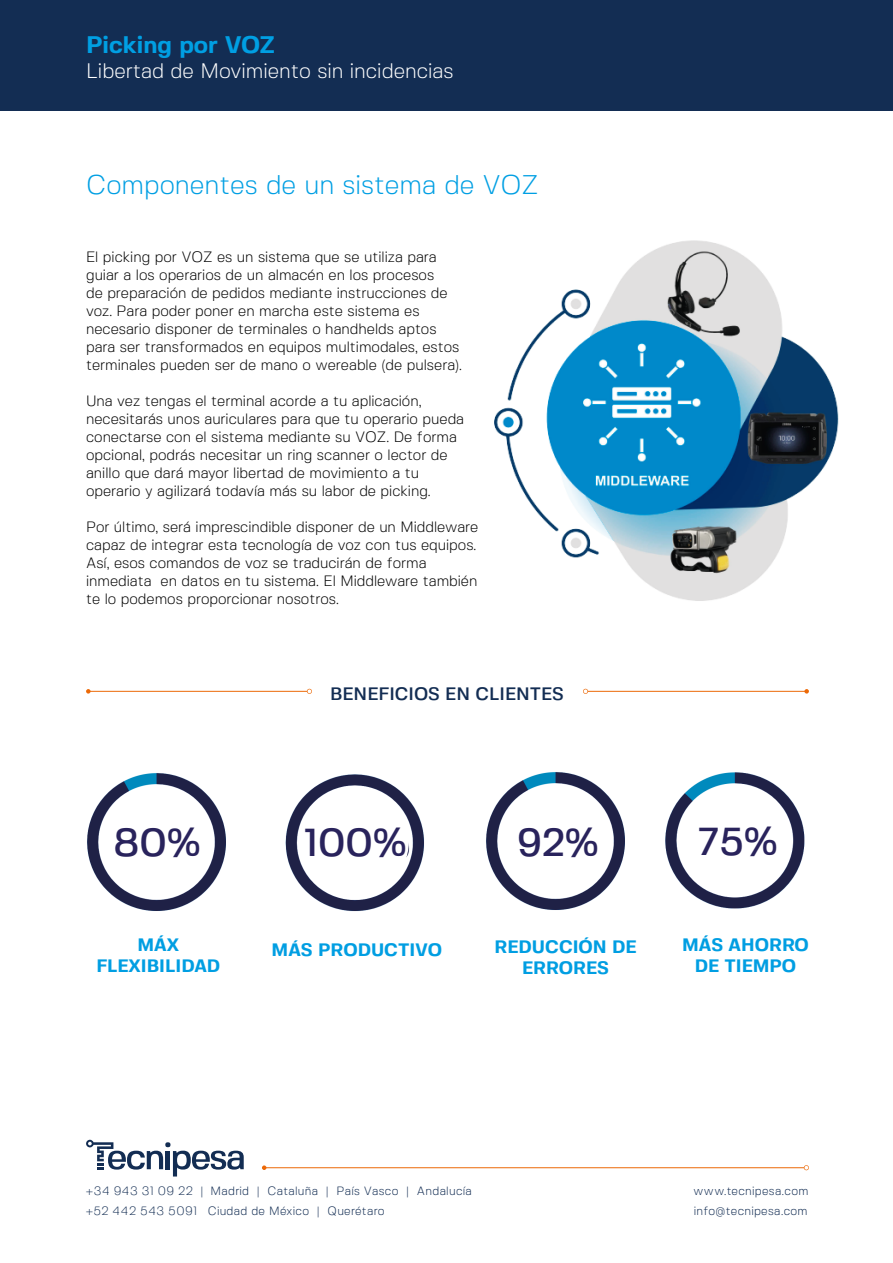
<style>
.page{position:relative;width:893px;height:1263px;background:#fff}
.page>*{position:absolute;margin:0;border:0;box-sizing:border-box;transform-origin:0 0}
.t1{font:500 39px "Fivo Sans";color:#29235c}
.t2{font:300 27px "Fivo Sans";color:#009fe3}
.t3{font:700 24px "Fivo Sans";color:#009fe3}
.t4{font:300 21px "Fivo Sans";color:#fff}
.t5{font:700 18px/21.6px "Fivo Sans";color:#009ee2;text-align:center}
.t6{font:500 18px "Fivo Sans";color:#132d53}
.t7{font:300 15px/18px "Fivo Sans";color:#000}
.t8{font:300 12px/20px "Fivo Sans";letter-spacing:.025em;color:#132d53}
</style>
<div class="page">
<div style="left:0;top:0;width:893px;height:111px;background:#132d53"></div>
<hr style="left:88px;top:691px;width:222px;height:1px;background:#ec6907">
<svg style="left:86px;top:689px;width:5px;height:4px"></svg>
<svg style="left:307px;top:689px;width:5px;height:5px"></svg>
<hr style="left:585px;top:691px;width:222px;height:1px;background:#ec6907">
<svg style="left:804px;top:689px;width:5px;height:4px"></svg>
<svg style="left:583px;top:689px;width:5px;height:5px"></svg>
<svg style="left:86px;top:1140px;width:158px;height:36px"></svg>
<hr style="left:264px;top:1167px;width:542px;height:1px;background:#ec6907">
<svg style="left:262px;top:1165px;width:4px;height:5px"></svg>
<svg style="left:804px;top:1165px;width:5px;height:5px"></svg>
<img style="left:87px;top:773px;width:139px;height:138px">
<img style="left:665px;top:772px;width:140px;height:137px">
<img style="left:285px;top:774px;width:139px;height:137px">
<div style="left:107px;top:792px;width:102px;height:103px;background:#fff;border-radius:50%"></div>
<div style="left:298px;top:791px;width:111px;height:103px;background:#fff;border-radius:50%"></div>
<div style="left:682px;top:790px;width:102px;height:102px;background:#fff;border-radius:50%"></div>
<img style="left:494px;top:240px;width:345px;height:361px">
<img style="left:486px;top:772px;width:139px;height:138px">
<div style="left:504px;top:791px;width:102px;height:103px;background:#fff;border-radius:50%"></div>
<h3 class="t3" style="left:86px;top:30px;width:190px">Picking por VOZ</h3>
<h3 class="t4" style="left:86px;top:58px;width:369px">Libertad de Movimiento sin incidencias</h3>
<h2 class="t2" style="left:86px;top:168px;width:454px">Componentes de un sistema de VOZ</h2>
<p class="t7" style="left:86px;top:247px;width:378px">El picking por VOZ es un sistema que se utiliza para guiar a los operarios de un almacén en los procesos<br>de preparación de pedidos mediante instrucciones de voz. Para poder poner en marcha este sistema es necesario disponer de terminales o handhelds aptos para ser transformados en equipos multimodales, estos terminales pueden ser de mano o wereable (de pulsera).</p>
<p class="t7" style="left:86px;top:391px;width:380px">Una vez tengas el terminal acorde a tu aplicación, necesitarás unos auriculares para que tu operario pueda conectarse con el sistema mediante su VOZ. De forma opcional, podrás necesitar un ring scanner o lector de anillo que dará mayor libertad de movimiento a tu operario y agilizará todavía más su labor de picking.</p>
<p class="t7" style="left:86px;top:517px;width:394px">Por último, será imprescindible disponer de un Middleware capaz de integrar esta tecnología de voz con tus equipos.<br>Así, esos comandos de voz se traducirán de forma inmediata en datos en tu sistema. El Middleware también te lo podemos proporcionar nosotros.</p>
<p class="t6" style="left:330px;top:683px;width:235px">BENEFICIOS EN CLIENTES</p>
<h1 class="t1" style="left:114px;top:818px;width:89px">80%</h1>
<h1 class="t1" style="left:304px;top:819px;width:104px">100%</h1>
<h1 class="t1" style="left:698px;top:817px;width:82px">75%</h1>
<h1 class="t1" style="left:517px;top:818px;width:83px">92%</h1>
<p class="t5" style="left:96px;top:934px;width:125px">MÁX<br>FLEXIBILIDAD</p>
<p class="t5" style="left:272px;top:938px;width:172px">MÁS PRODUCTIVO</p>
<p class="t5" style="left:495px;top:935px;width:144px">REDUCCIÓN DE<br>ERRORES</p>
<p class="t5" style="left:682px;top:933px;width:128px">MÁS AHORRO<br>DE TIEMPO</p>
<p class="t8" style="left:86px;top:1181px;width:387px">+34 943 31 09 22 | Madrid | Cataluña | País Vasco | Andalucía +52 442 543 5091 Ciudad de México | Querétaro</p>
<p class="t8" style="left:693px;top:1181px;width:117px;line-height:19.5px">www.tecnipesa.com info@tecnipesa.com</p>
</div>
